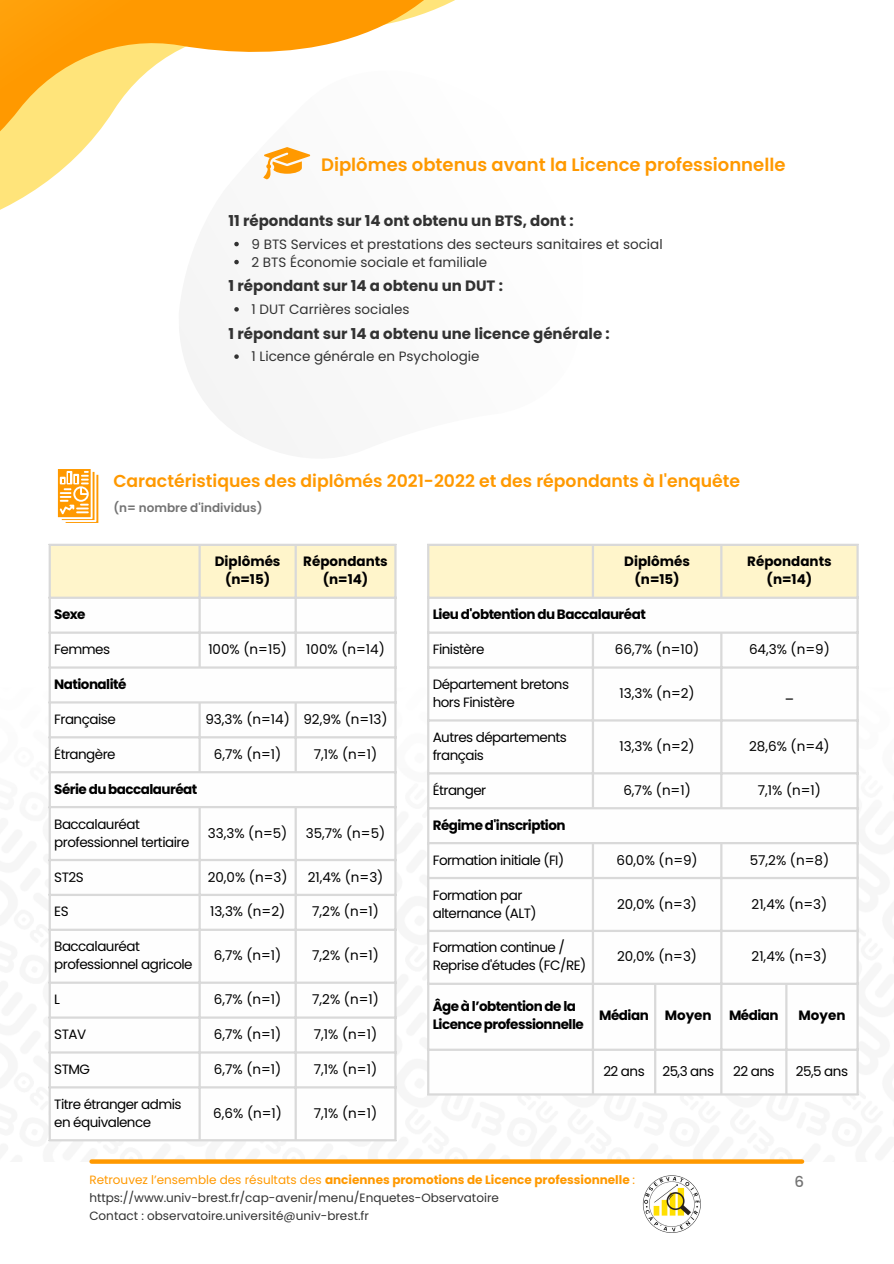
<style>
.page{position:relative;width:894px;height:1264px;background:#fff}
.page>*{position:absolute;margin:0;border:0;box-sizing:border-box;transform-origin:0 0}
.t1{font:600 18px "Poppins";color:#f90}
.t2{font:600 17.25px "Poppins";color:#f90}
.t3{font:700 15px "Poppins";color:#323232}
.t4{font:500 15px "Poppins";color:#737373}
.t5{font:13.5px/18px "Poppins";letter-spacing:-.04em;color:#000}
.t6{font:700 13.5px/18px "Poppins";letter-spacing:-.04em;color:#000}
.t7{font:13.5px "Poppins";color:#323232}
.t8{font:700 13.5px "Poppins";color:#000}
.t9{font:12px "Poppins";color:#323232}
.t10{font:700 12px "Poppins";color:#f90}
.t11{font:600 12px "Poppins";color:#737373}
.s1{font-weight:400}
</style>
<div class="page">
<svg style="left:92px;top:1159px;width:709px;height:4px;fill:#f90"></svg>
<svg style="left:0;top:0;width:455px;height:394px"></svg>
<img style="left:642px;top:1175px;width:59px;height:58px">
<div style="left:51px;top:546px;width:343px;height:50px;background:#fff5cb"></div>
<svg style="left:51px;top:633px;width:343px;height:456px"></svg>
<hr style="left:49px;top:546px;width:2px;height:593px;background:#d9d9d9">
<hr style="left:198px;top:546px;width:3px;height:120px;background:#d9d9d9">
<hr style="left:198px;top:703px;width:3px;height:68px;background:#d9d9d9">
<hr style="left:198px;top:808px;width:3px;height:331px;background:#d9d9d9">
<hr style="left:294px;top:546px;width:3px;height:120px;background:#d9d9d9">
<hr style="left:294px;top:703px;width:3px;height:68px;background:#d9d9d9">
<hr style="left:294px;top:808px;width:3px;height:331px;background:#d9d9d9">
<hr style="left:394px;top:546px;width:2px;height:593px;background:#d9d9d9">
<hr style="left:49px;top:543px;width:347px;height:3px;background:#d9d9d9">
<hr style="left:49px;top:596px;width:347px;height:3px;background:#d9d9d9">
<hr style="left:49px;top:631px;width:347px;height:2px;background:#d9d9d9">
<hr style="left:49px;top:666px;width:347px;height:2px;background:#d9d9d9">
<hr style="left:49px;top:701px;width:347px;height:2px;background:#d9d9d9">
<hr style="left:49px;top:736px;width:347px;height:2px;background:#d9d9d9">
<hr style="left:49px;top:771px;width:347px;height:2px;background:#d9d9d9">
<hr style="left:49px;top:806px;width:347px;height:2px;background:#d9d9d9">
<hr style="left:49px;top:858px;width:347px;height:3px;background:#d9d9d9">
<hr style="left:49px;top:893px;width:347px;height:3px;background:#d9d9d9">
<hr style="left:49px;top:928px;width:347px;height:2px;background:#d9d9d9">
<hr style="left:49px;top:981px;width:347px;height:2px;background:#d9d9d9">
<hr style="left:49px;top:1016px;width:347px;height:2px;background:#d9d9d9">
<hr style="left:49px;top:1051px;width:347px;height:2px;background:#d9d9d9">
<hr style="left:49px;top:1086px;width:347px;height:2px;background:#d9d9d9">
<hr style="left:49px;top:1139px;width:347px;height:2px;background:#d9d9d9">
<div style="left:429px;top:546px;width:427px;height:50px;background:#fff5cb"></div>
<svg style="left:429px;top:599px;width:427px;height:494px"></svg>
<hr style="left:427px;top:546px;width:2px;height:547px;background:#d9d9d9">
<hr style="left:591px;top:546px;width:3px;height:50px;background:#d9d9d9">
<hr style="left:591px;top:633px;width:3px;height:174px;background:#d9d9d9">
<hr style="left:591px;top:844px;width:3px;height:249px;background:#d9d9d9">
<hr style="left:654px;top:984px;width:2px;height:109px;background:#d9d9d9">
<hr style="left:720px;top:546px;width:2px;height:50px;background:#d9d9d9">
<hr style="left:720px;top:633px;width:2px;height:174px;background:#d9d9d9">
<hr style="left:720px;top:844px;width:2px;height:249px;background:#d9d9d9">
<hr style="left:785px;top:984px;width:2px;height:109px;background:#d9d9d9">
<hr style="left:856px;top:546px;width:2px;height:547px;background:#d9d9d9">
<hr style="left:427px;top:543px;width:431px;height:3px;background:#d9d9d9">
<hr style="left:427px;top:596px;width:431px;height:3px;background:#d9d9d9">
<hr style="left:427px;top:631px;width:431px;height:2px;background:#d9d9d9">
<hr style="left:427px;top:666px;width:431px;height:2px;background:#d9d9d9">
<hr style="left:427px;top:719px;width:431px;height:2px;background:#d9d9d9">
<hr style="left:427px;top:772px;width:431px;height:2px;background:#d9d9d9">
<hr style="left:427px;top:807px;width:431px;height:2px;background:#d9d9d9">
<hr style="left:427px;top:842px;width:431px;height:2px;background:#d9d9d9">
<hr style="left:427px;top:876px;width:431px;height:3px;background:#d9d9d9">
<hr style="left:427px;top:929px;width:431px;height:3px;background:#d9d9d9">
<hr style="left:427px;top:982px;width:431px;height:2px;background:#d9d9d9">
<hr style="left:427px;top:1048px;width:431px;height:2px;background:#d9d9d9">
<hr style="left:427px;top:1093px;width:431px;height:2px;background:#d9d9d9">
<svg style="left:58px;top:469px;width:40px;height:54px"></svg>
<h2 class="t1" style="left:321px;top:152px;width:465px">Diplômes obtenus avant la Licence professionnelle</h2>
<p class="t3" style="left:228px;top:210px;width:346px">11 répondants sur 14 ont obtenu un BTS, dont :</p>
<p class="t7" style="left:251px;top:234px;width:412px">9 BTS Services et prestations des secteurs sanitaires et social</p>
<p class="t7" style="left:251px;top:252px;width:237px">2 BTS Économie sociale et familiale</p>
<h1 class="t3" style="left:228px;top:275px;width:276px">1 répondant sur 14 a obtenu un DUT :</h1>
<h2 class="t7" style="left:251px;top:300px;width:159px">1 DUT Carrières sociales</h2>
<p class="t3" style="left:228px;top:323px;width:382px">1 répondant sur 14 a obtenu une licence générale :</p>
<p class="t7" style="left:251px;top:347px;width:229px">1 Licence générale en Psychologie</p>
<p class="t2" style="left:113px;top:469px;width:628px">Caractéristiques des diplômés 2021-2022 et des répondants à l'enquête</p>
<p class="t11" style="left:113px;top:500px;width:151px">(n= nombre d'individus)</p>
<p class="t8" style="left:215px;top:552px;width:67px">Diplômés</p>
<h1 class="t6" style="left:225px;top:570px;width:47px">(n=15)</h1>
<h4 class="t8" style="left:303px;top:552px;width:86px">Répondants</h4>
<p class="t6" style="left:322px;top:570px;width:47px">(n=14)</p>
<p class="t8" style="left:624px;top:552px;width:67px">Diplômés</p>
<p class="t6" style="left:634px;top:570px;width:47px">(n=15)</p>
<p class="t8" style="left:747px;top:552px;width:86px">Répondants</p>
<p class="t6" style="left:766px;top:570px;width:47px">(n=14)</p>
<p class="t6" style="left:54px;top:605px;width:33px">Sexe</p>
<p class="t5" style="left:54px;top:640px;width:57px">Femmes</p>
<p class="t5" style="left:208px;top:640px;width:80px">100% (n=15)</p>
<p class="t5" style="left:306px;top:640px;width:80px">100% (n=14)</p>
<p class="t6" style="left:54px;top:675px;width:74px">Nationalité</p>
<p class="t5" style="left:54px;top:710px;width:63px">Française</p>
<p class="t5" style="left:205px;top:710px;width:86px">93,3% (n=14)</p>
<p class="t5" style="left:303px;top:710px;width:86px">92,9% (n=13)</p>
<p class="t5" style="left:54px;top:745px;width:63px">Étrangère</p>
<p class="t5" style="left:214px;top:745px;width:69px">6,7% (n=1)</p>
<p class="t5" style="left:314px;top:745px;width:65px">7,1% (n=1)</p>
<p class="t6" style="left:54px;top:780px;width:144px">Série du baccalauréat</p>
<p class="t5" style="left:54px;top:814px;width:137px">Baccalauréat professionnel tertiaire</p>
<p class="t5" style="left:208px;top:823px;width:81px">33,3% (n=5)</p>
<p class="t5" style="left:306px;top:823px;width:81px">35,7% (n=5)</p>
<p class="t5" style="left:54px;top:867px;width:31px">ST2S</p>
<p class="t5" style="left:208px;top:867px;width:81px">20,0% (n=3)</p>
<p class="t5" style="left:307px;top:867px;width:77px">21,4% (n=3)</p>
<p class="t5" style="left:54px;top:902px;width:16px">ES</p>
<p class="t5" style="left:210px;top:902px;width:77px">13,3% (n=2)</p>
<p class="t5" style="left:312px;top:902px;width:68px">7,2% (n=1)</p>
<p class="t5" style="left:54px;top:937px;width:140px">Baccalauréat professionnel agricole</p>
<p class="t5" style="left:214px;top:946px;width:69px">6,7% (n=1)</p>
<p class="t5" style="left:312px;top:946px;width:68px">7,2% (n=1)</p>
<p class="t5" style="left:54px;top:990px;width:7px">L</p>
<p class="t5" style="left:214px;top:990px;width:69px">6,7% (n=1)</p>
<p class="t5" style="left:312px;top:990px;width:68px">7,2% (n=1)</p>
<p class="t5" style="left:54px;top:1025px;width:33px">STAV</p>
<p class="t5" style="left:214px;top:1025px;width:69px">6,7% (n=1)</p>
<p class="t5" style="left:314px;top:1025px;width:65px">7,1% (n=1)</p>
<p class="t5" style="left:54px;top:1060px;width:37px">STMG</p>
<p class="t5" style="left:214px;top:1060px;width:69px">6,7% (n=1)</p>
<p class="t5" style="left:314px;top:1060px;width:65px">7,1% (n=1)</p>
<p class="t5" style="left:54px;top:1095px;width:129px">Titre étranger admis en équivalence</p>
<p class="t5" style="left:213px;top:1104px;width:70px">6,6% (n=1)</p>
<p class="t5" style="left:314px;top:1104px;width:65px">7,1% (n=1)</p>
<p class="t6" style="left:432px;top:605px;width:214px">Lieu d'obtention du Baccalauréat</p>
<p class="t5" style="left:432px;top:640px;width:53px">Finistère</p>
<p class="t5" style="left:614px;top:640px;width:86px">66,7% (n=10)</p>
<p class="t5" style="left:748px;top:640px;width:82px">64,3% (n=9)</p>
<p class="t5" style="left:432px;top:675px;width:138px">Département bretons hors Finistère</p>
<p class="t5" style="left:619px;top:684px;width:77px">13,3% (n=2)</p>
<p class="t5" style="left:784px;top:684px;width:11px">_</p>
<p class="t5" style="left:432px;top:728px;width:136px">Autres départements français</p>
<p class="t5" style="left:619px;top:737px;width:77px">13,3% (n=2)</p>
<p class="t5" style="left:749px;top:737px;width:82px">28,6% (n=4)</p>
<p class="t5" style="left:432px;top:781px;width:55px">Étranger</p>
<p class="t5" style="left:623px;top:781px;width:69px">6,7% (n=1)</p>
<p class="t5" style="left:757px;top:781px;width:65px">7,1% (n=1)</p>
<p class="t6" style="left:432px;top:816px;width:134px">Régime d'inscription</p>
<p class="t5" style="left:432px;top:850px;width:133px">Formation initiale (FI)</p>
<p class="t5" style="left:616px;top:850px;width:83px">60,0% (n=9)</p>
<p class="t5" style="left:749px;top:850px;width:81px">57,2% (n=8)</p>
<p class="t5" style="left:432px;top:885px;width:105px">Formation par alternance (ALT)</p>
<p class="t5" style="left:617px;top:894px;width:81px">20,0% (n=3)</p>
<p class="t5" style="left:751px;top:894px;width:77px">21,4% (n=3)</p>
<p class="t5" style="left:432px;top:938px;width:155px">Formation continue /<br>Reprise d'études (FC/RE)</p>
<p class="t5" style="left:617px;top:947px;width:81px">20,0% (n=3)</p>
<p class="t5" style="left:751px;top:947px;width:77px">21,4% (n=3)</p>
<p class="t6" style="left:432px;top:997px;width:152px">Âge à l’obtention de la<br>Licence professionnelle</p>
<p class="t6" style="left:599px;top:1006px;width:51px">Médian</p>
<p class="t6" style="left:664px;top:1006px;width:48px">Moyen</p>
<p class="t6" style="left:728px;top:1006px;width:51px">Médian</p>
<p class="t6" style="left:798px;top:1006px;width:48px">Moyen</p>
<p class="t5" style="left:603px;top:1062px;width:43px">22 ans</p>
<p class="t5" style="left:662px;top:1062px;width:53px">25,3 ans</p>
<p class="t5" style="left:733px;top:1062px;width:43px">22 ans</p>
<p class="t5" style="left:795px;top:1062px;width:54px">25,5 ans</p>
<h2 class="t10" style="left:89px;top:1171px;width:547px"><span class="s1">Retrouvez l’ensemble des résultats des</span> anciennes promotions de Licence professionnelle <span class="s1">:</span></h2>
<p class="t4" style="left:794px;top:1171px;width:11px">6</p>
<p class="t9" style="left:89px;top:1189px;width:411px">https://www.univ-brest.fr/cap-avenir/menu/Enquetes-Observatoire</p>
<p class="t9" style="left:89px;top:1207px;width:281px">Contact : observatoire.université@univ-brest.fr</p>
</div>
